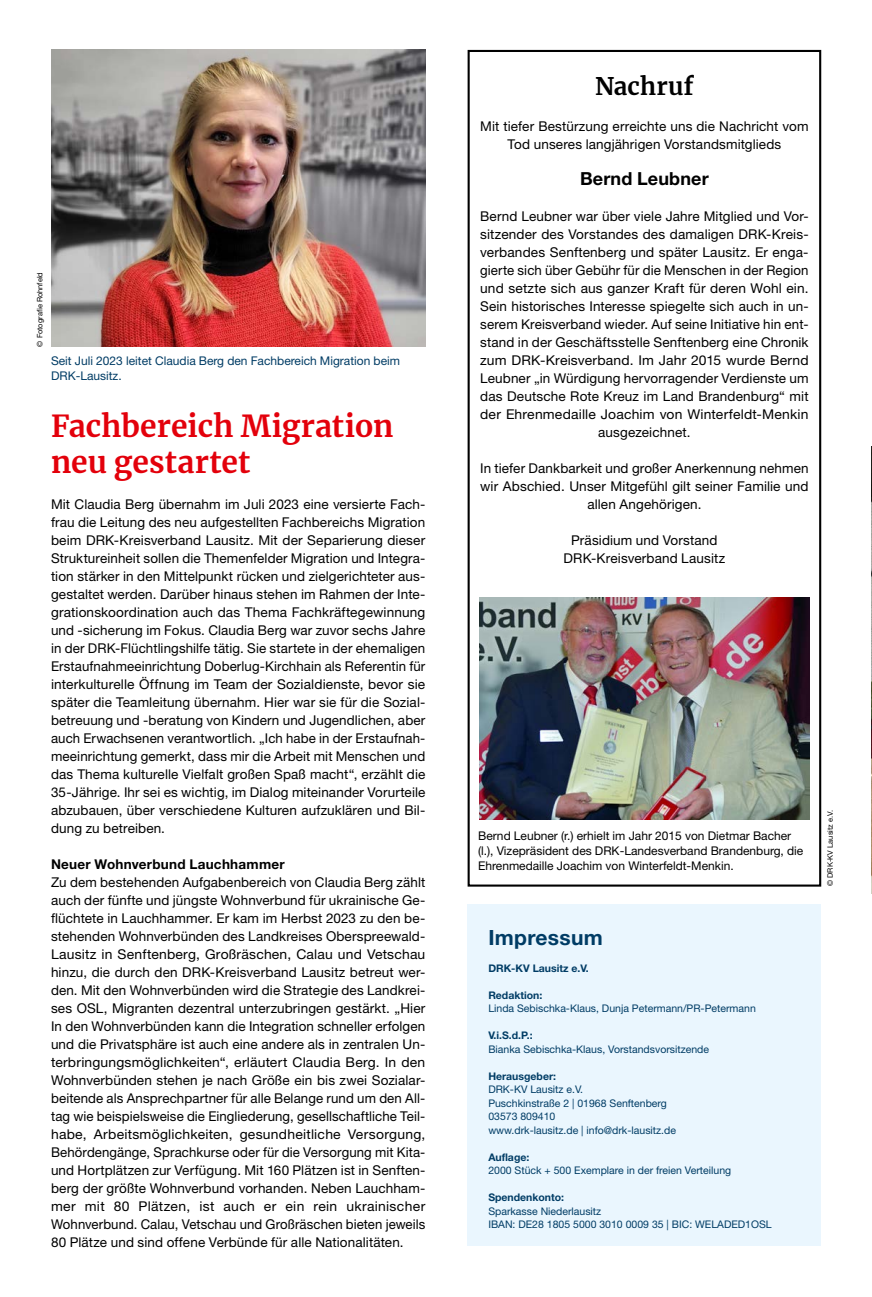
<style>
.page{position:relative;width:872px;height:1297px;background:#fff}
.page>*{position:absolute;margin:0;border:0;box-sizing:border-box;transform-origin:0 0}
.MGB_Headline_23{font:700 30px/36px "Merriweather";color:#e3000b}
.MGB_Copy{font:700 24px "Merriweather";letter-spacing:.01em;color:#000}
.t1{font:700 21px "Helvetica Neue LT Pro";letter-spacing:.015em;color:#003c65}
.MGB_Copy_bold{font:700 18px "Helvetica Neue LT Pro";letter-spacing:.01em;color:#000}
.MGB_Copy-2{font:13.5px/18px "Helvetica Neue LT Pro";letter-spacing:.01em;color:#000;text-align:center}
.MGB_Copy_bold-2{font:700 13.5px "Helvetica Neue LT Pro";letter-spacing:.02em;color:#000}
.MGB_BU{font:12px/15px "Helvetica Neue LT Pro";color:#000}
.MGB_BU-2{font:12px/15px "Helvetica Neue LT Pro";color:#003c65}
.MGB_Impressum{font:10.5px "Helvetica Neue LT Pro";color:#003c65}
.MGB_Impressum-2{font:700 10.5px "Helvetica Neue LT Pro";color:#003c65}
.MGB_Fotocredits{font:7.5px "Helvetica Neue LT Pro";color:#000}
</style>
<div class="page">
<img style="left:871px;top:446px;width:1px;height:447px">
<div style="left:468px;top:905px;width:353px;height:341px;background:#eaf6fe"></div>
<img style="left:51px;top:50px;width:374px;height:297px">
<img style="left:479px;top:598px;width:330px;height:222px">
<div style="left:467px;top:50px;width:354px;height:837px;border:2px solid #000"></div>
<p class="MGB_Fotocredits" style="left:35px;top:347px;width:76px;rotate:-90deg">© Fotografie Rohnfeld</p>
<p class="MGB_BU-2" style="left:51px;top:352px;width:350px">Seit Juli 2023 leitet Claudia Berg den Fachbereich Migration beim<br>DRK-Lausitz.</p>
<p class="MGB_Headline_23" style="left:51px;top:407px;width:344px">Fachbereich Migration neu gestartet</p>
<p class="MGB_Copy-2" style="left:51px;top:494px;width:376px;text-align:justify">Mit Claudia Berg übernahm im Juli 2023 eine versierte Fach&shy;frau die Leitung des neu aufgestellten Fachbereichs Migration beim DRK-Kreisverband Lausitz. Mit der Separierung dieser Struktureinheit sollen die Themenfelder Migration und Integra&shy;tion stärker in den Mittelpunkt rücken und zielgerichteter aus&shy;gestaltet werden. Darüber hinaus stehen im Rahmen der Inte&shy;grationskoordination auch das Thema Fachkräftegewinnung und -sicherung im Fokus. Claudia Berg war zuvor sechs Jahre in der DRK-Flüchtlingshilfe tätig. Sie startete in der ehemaligen Erstaufnahmeeinrichtung Doberlug-Kirchhain als Referentin für interkulturelle Öffnung im Team der Sozialdienste, bevor sie später die Teamleitung übernahm. Hier war sie für die Sozial&shy;betreuung und -beratung von Kindern und Jugendlichen, aber auch Erwachsenen verantwortlich. „Ich habe in der Erstaufnah&shy;meeinrichtung gemerkt, dass mir die Arbeit mit Menschen und das Thema kulturelle Vielfalt großen Spaß macht“, erzählt die 35-Jährige. Ihr sei es wichtig, im Dialog miteinander Vorurteile abzubauen, über verschiedene Kulturen aufzuklären und Bil&shy;dung zu betreiben.</p>
<p class="MGB_Copy_bold-2" style="left:51px;top:855px;width:235px">Neuer Wohnverbund Lauchhammer</p>
<p class="MGB_Copy-2" style="left:51px;top:872px;width:376px;text-align:justify">Zu dem bestehenden Aufgabenbereich von Claudia Berg zählt auch der fünfte und jüngste Wohnverbund für ukrainische Ge&shy;flüchtete in Lauchhammer. Er kam im Herbst 2023 zu den be&shy;stehenden Wohnverbünden des Landkreises Oberspreewald-Lausitz in Senftenberg, Großräschen, Calau und Vetschau hinzu, die durch den DRK-Kreisverband Lausitz betreut wer&shy;den. Mit den Wohnverbünden wird die Strategie des Landkrei&shy;ses OSL, Migranten dezentral unterzubringen gestärkt. „Hier In den Wohnverbünden kann die Integration schneller erfolgen und die Privatsphäre ist auch eine andere als in zentralen Un&shy;terbringungsmöglichkeiten“, erläutert Claudia Berg. In den Wohnverbünden stehen je nach Größe ein bis zwei Sozialar&shy;beitende als Ansprechpartner für alle Belange rund um den All&shy;tag wie beispielsweise die Eingliederung, gesellschaftliche Teil&shy;habe, Arbeitsmöglichkeiten, gesundheitliche Versorgung, Behördengänge, Sprachkurse oder für die Versorgung mit Kita&shy;und Hortplätzen zur Verfügung. Mit 160 Plätzen ist in Senften&shy;berg der größte Wohnverbund vorhanden. Neben Lauchham&shy;mer mit 80 Plätzen, ist auch er ein rein ukrainischer Wohnverbund. Calau, Vetschau und Großräschen bieten jeweils 80 Plätze und sind offene Verbünde für alle Nationalitäten.</p>
<p class="MGB_Copy" style="left:595px;top:69px;width:100px">Nachruf</p>
<p class="MGB_Copy-2" style="left:480px;top:116px;width:330px">Mit tiefer Bestürzung erreichte uns die Nachricht vom<br>Tod unseres langjährigen Vorstandsmitglieds</p>
<p class="MGB_Copy_bold" style="left:580px;top:167px;width:130px">Bernd Leubner</p>
<p class="MGB_Copy-2" style="left:480px;top:206px;width:330px">Bernd Leubner war über viele Jahre Mitglied und Vor&shy;sitzender des Vorstandes des damaligen DRK-Kreis&shy;verbandes Senftenberg und später Lausitz. Er enga&shy;gierte sich über Gebühr für die Menschen in der Region und setzte sich aus ganzer Kraft für deren Wohl ein.<br>Sein historisches Interesse spiegelte sich auch in un&shy;serem Kreisverband wieder. Auf seine Initiative hin ent&shy;stand in der Geschäftsstelle Senftenberg eine Chronik zum DRK-Kreisverband. Im Jahr 2015 wurde Bernd Leubner „in Würdigung hervorragender Verdienste um das Deutsche Rote Kreuz im Land Brandenburg“ mit der Ehrenmedaille Joachim von Winterfeldt-Menkin ausgezeichnet.</p>
<p class="MGB_Copy-2" style="left:480px;top:458px;width:330px">In tiefer Dankbarkeit und großer Anerkennung nehmen wir Abschied. Unser Mitgefühl gilt seiner Familie und allen Angehörigen.</p>
<p class="MGB_Copy-2" style="left:571px;top:530px;width:148px">Präsidium und Vorstand</p>
<p class="MGB_Copy-2" style="left:563px;top:548px;width:163px">DRK-Kreisverband Lausitz</p>
<p class="MGB_BU" style="left:478px;top:828px;width:327px">Bernd Leubner (r.) erhielt im Jahr 2015 von Dietmar Bacher (l.), Vizepräsident des DRK-Landesverband Brandenburg, die<br>Ehrenmedaille Joachim von Winterfeldt-Menkin.</p>
<p class="t1" style="left:488px;top:924px;width:116px">Impressum</p>
<p class="MGB_Impressum-2" style="left:488px;top:961px;width:102px">DRK-KV Lausitz e.V.</p>
<p class="MGB_Impressum-2" style="left:488px;top:988px;width:56px">Redaktion:</p>
<p class="MGB_Impressum" style="left:488px;top:1002px;width:269px">Linda Sebischka-Klaus, Dunja Petermann/PR-Petermann</p>
<p class="MGB_Impressum-2" style="left:488px;top:1029px;width:46px">V.i.S.d.P.:</p>
<p class="MGB_Impressum" style="left:488px;top:1042px;width:222px">Bianka Sebischka-Klaus, Vorstandsvorsitzende</p>
<p class="MGB_Impressum-2" style="left:488px;top:1069px;width:69px">Herausgeber:</p>
<p class="MGB_Impressum" style="left:488px;top:1083px;width:96px">DRK-KV Lausitz e.V.</p>
<p class="MGB_Impressum" style="left:488px;top:1096px;width:180px">Puschkinstraße 2 | 01968 Senftenberg</p>
<p class="MGB_Impressum" style="left:488px;top:1110px;width:69px">03573 809410</p>
<p class="MGB_Impressum" style="left:488px;top:1123px;width:189px">www.drk-lausitz.de | info@drk-lausitz.de</p>
<p class="MGB_Impressum-2" style="left:488px;top:1150px;width:43px">Auflage:</p>
<p class="MGB_Impressum" style="left:488px;top:1164px;width:244px">2000 Stück + 500 Exemplare in der freien Verteilung</p>
<p class="MGB_Impressum-2" style="left:488px;top:1191px;width:77px">Spendenkonto:</p>
<p class="MGB_Impressum" style="left:488px;top:1204px;width:114px">Sparkasse Niederlausitz</p>
<p class="MGB_Impressum" style="left:488px;top:1218px;width:285px">IBAN: DE28 1805 5000 3010 0009 35 | BIC: WELADED1OSL</p>
<p class="MGB_Fotocredits" style="left:825px;top:886px;width:77px;rotate:-90deg">© DRK-KV Lausitz e.V.</p>
</div>
